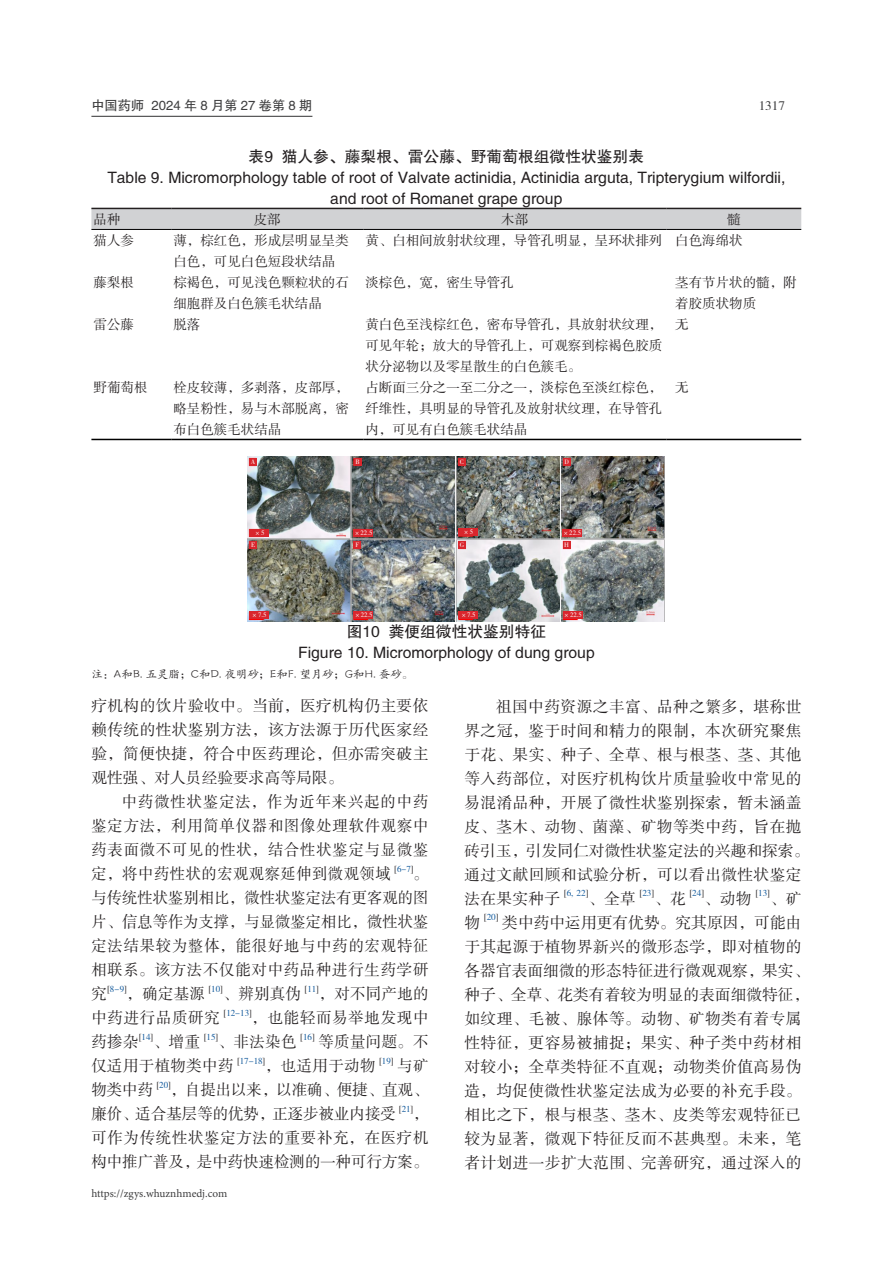
<style>
.page{position:relative;width:893px;height:1263px;background:#fff}
.page>*{position:absolute;margin:0;border:0;box-sizing:border-box;transform-origin:0 0}
._11_正文{font:15.75px/24px "FZSSK GBK1 0";letter-spacing:.02em;color:#231f20;text-align:justify}
._15_图表名{font:15.75px/21px "FZHTK GBK1 0";color:#231f20;text-align:center}
._11_正文-2{font:15.75px/24px "FZSSK GBK1 0";color:#231f20}
._11_正文-3{font:15.75px "FZSSK GBK1 0";letter-spacing:.045em;color:#231f20}
._15_1_图表内容{font:13.5px/21px "FZSSK GBK1 0";color:#231f20}
.t1{font:13.2px "FZHTK GBK1 0";color:#3e3e3f}
.t2{font:13.2px "FZSSK GBK1 0";color:#3e3e3f}
._14_图表注释{font:11.25px "FZKTK GBK1 0";color:#231f20}
.t3{font:11.25px "Minion Pro";color:#3e3e3f}
._11_正文-4{font:9.15px "FZSSK GBK1 0";color:#231f20}
._11_正文-5{font:9.15px "FZSSK GBK1 0";color:#175d9e}
._15_1_图表内容-2{font:6.75px "FZSSK GBK1 0";color:#fff}
.s1{color:#231f20}
.s2{color:#175d9e}
</style>
<div class="page">
<hr style="left:91px;top:116px;width:221px;height:1px;background:#3e3e3f">
<svg style="left:91px;top:209px;width:710px;height:20px"></svg>
<hr style="left:91px;top:439px;width:80px;height:1px;background:#000">
<hr style="left:171px;top:439px;width:192px;height:1px;background:#000">
<hr style="left:363px;top:439px;width:303px;height:1px;background:#000">
<hr style="left:666px;top:439px;width:135px;height:1px;background:#000">
<hr style="left:91px;top:208px;width:80px;height:1px;background:#231f20">
<hr style="left:171px;top:208px;width:192px;height:1px;background:#231f20">
<hr style="left:363px;top:208px;width:303px;height:1px;background:#231f20">
<hr style="left:666px;top:208px;width:135px;height:1px;background:#231f20">
<hr style="left:91px;top:229px;width:80px;height:1px;background:#000">
<hr style="left:171px;top:229px;width:192px;height:1px;background:#000">
<hr style="left:363px;top:229px;width:303px;height:1px;background:#000">
<hr style="left:666px;top:229px;width:135px;height:1px;background:#000">
<img style="left:247px;top:457px;width:418px;height:164px">
<div style="left:249px;top:458px;width:8px;height:8px;background:#d9262d"></div>
<div style="left:354px;top:458px;width:7px;height:8px;background:#d9262d"></div>
<div style="left:458px;top:458px;width:8px;height:8px;background:#d9262d"></div>
<div style="left:563px;top:458px;width:7px;height:8px;background:#d9262d"></div>
<div style="left:249px;top:541px;width:8px;height:8px;background:#d9262d"></div>
<div style="left:353px;top:541px;width:8px;height:8px;background:#d9262d"></div>
<div style="left:458px;top:541px;width:8px;height:8px;background:#d9262d"></div>
<div style="left:563px;top:541px;width:7px;height:8px;background:#d9262d"></div>
<div style="left:353px;top:529px;width:20px;height:8px;background:#d9262d"></div>
<div style="left:562px;top:529px;width:20px;height:8px;background:#d9262d"></div>
<div style="left:563px;top:611px;width:19px;height:8px;background:#d9262d"></div>
<div style="left:353px;top:611px;width:20px;height:8px;background:#d9262d"></div>
<div style="left:249px;top:529px;width:20px;height:8px;background:#d9262d"></div>
<div style="left:249px;top:611px;width:20px;height:8px;background:#d9262d"></div>
<div style="left:458px;top:611px;width:20px;height:8px;background:#d9262d"></div>
<div style="left:458px;top:528px;width:20px;height:8px;background:#d9262d"></div>
<p class="t1" style="left:91px;top:98px;width:223px">中国药师 2024 年 8 月第 27 卷第 8 期</p>
<p class="t2" style="left:759px;top:98px;width:28px">1317</p>
<p class="_15_图表名" style="left:249px;top:146px;width:397px">表9 猫人参、藤梨根、雷公藤、野葡萄根组微性状鉴别表</p>
<p class="_15_图表名" style="left:107px;top:167px;width:680px">Table 9. Micromorphology table of root of Valvate actinidia, Actinidia arguta, Tripterygium wilfordii, and root of Romanet grape group</p>
<p class="_15_1_图表内容" style="left:94px;top:209px;width:29px">品种</p>
<p class="_15_1_图表内容" style="left:254px;top:209px;width:28px">皮部</p>
<p class="_15_1_图表内容" style="left:501px;top:209px;width:28px">木部</p>
<p class="_15_1_图表内容" style="left:727px;top:209px;width:15px">髓</p>
<p class="_15_1_图表内容" style="left:94px;top:230px;width:42px">猫人参</p>
<p class="_15_1_图表内容" style="left:173px;top:230px;width:177px">薄，棕红色，形成层明显呈类白色，可见白色短段状结晶</p>
<p class="_15_1_图表内容" style="left:365px;top:230px;width:299px">黄、白相间放射状纹理，导管孔明显，呈环状排列</p>
<p class="_15_1_图表内容" style="left:675px;top:230px;width:69px">白色海绵状</p>
<p class="_15_1_图表内容" style="left:94px;top:272px;width:42px">藤梨根</p>
<p class="_15_1_图表内容" style="left:173px;top:272px;width:177px">棕褐色，可见浅色颗粒状的石细胞群及白色簇毛状结晶</p>
<p class="_15_1_图表内容" style="left:365px;top:272px;width:150px">淡棕色，宽，密生导管孔</p>
<p class="_15_1_图表内容" style="left:675px;top:272px;width:123px">茎有节片状的髓，附着胶质状物质</p>
<p class="_15_1_图表内容" style="left:94px;top:314px;width:42px">雷公藤</p>
<p class="_15_1_图表内容" style="left:173px;top:314px;width:29px">脱落</p>
<p class="_15_1_图表内容" style="left:365px;top:314px;width:299px;text-align:justify">黄白色至浅棕红色，密布导管孔，具放射状纹理，可见年轮；放大的导管孔上，可观察到棕褐色胶质状分泌物以及零星散生的白色簇毛。</p>
<p class="_15_1_图表内容" style="left:675px;top:314px;width:15px">无</p>
<p class="_15_1_图表内容" style="left:94px;top:377px;width:56px">野葡萄根</p>
<p class="_15_1_图表内容" style="left:173px;top:377px;width:177px;text-align:justify">栓皮较薄，多剥落，皮部厚，略呈粉性，易与木部脱离，密布白色簇毛状结晶</p>
<p class="_15_1_图表内容" style="left:365px;top:377px;width:299px;text-align:justify">占断面三分之一至二分之一，淡棕色至淡红棕色，纤维性，具明显的导管孔及放射状纹理，在导管孔内，可见有白色簇毛状结晶</p>
<p class="_15_1_图表内容" style="left:675px;top:377px;width:15px">无</p>
<p class="_15_1_图表内容-2" style="left:251px;top:458px;width:6px">A</p>
<p class="_15_1_图表内容-2" style="left:355px;top:458px;width:6px">B</p>
<p class="_15_1_图表内容-2" style="left:460px;top:458px;width:6px">C</p>
<p class="_15_1_图表内容-2" style="left:564px;top:458px;width:6px">D</p>
<p class="_15_1_图表内容-2" style="left:254px;top:529px;width:12px">×5</p>
<p class="_15_1_图表内容-2" style="left:463px;top:528px;width:12px">×5</p>
<p class="_15_1_图表内容-2" style="left:354px;top:529px;width:20px">×22.5</p>
<p class="_15_1_图表内容-2" style="left:563px;top:529px;width:20px">×22.5</p>
<p class="_15_1_图表内容-2" style="left:251px;top:541px;width:6px">E</p>
<p class="_15_1_图表内容-2" style="left:355px;top:541px;width:5px">F</p>
<p class="_15_1_图表内容-2" style="left:460px;top:541px;width:6px">G</p>
<p class="_15_1_图表内容-2" style="left:564px;top:541px;width:6px">H</p>
<p class="_15_1_图表内容-2" style="left:251px;top:611px;width:17px">×7.5</p>
<p class="_15_1_图表内容-2" style="left:460px;top:611px;width:17px">×7.5</p>
<p class="_15_1_图表内容-2" style="left:354px;top:611px;width:20px">×22.5</p>
<p class="_15_1_图表内容-2" style="left:563px;top:611px;width:20px">×22.5</p>
<p class="_15_图表名" style="left:347px;top:621px;width:201px">图10 粪便组微性状鉴别特征</p>
<p class="_15_图表名" style="left:298px;top:642px;width:298px">Figure 10. Micromorphology of dung group</p>
<p class="_14_图表注释" style="left:91px;top:668px;width:323px">注：A和B. 五灵脂；C和D. 夜明砂；E和F. 望月砂；G和H. 蚕砂。</p>
<p class="_11_正文" style="left:91px;top:695px;width:339px">疗机构的饮片验收中。当前，医疗机构仍主要依赖传统的性状鉴别方法，该方法源于历代医家经验，简便快捷，符合中医药理论，但亦需突破主观性强、对人员经验要求高等局限。</p>
<p class="_11_正文" style="left:91px;top:791px;width:339px;text-indent:31px">中药微性状鉴定法，作为近年来兴起的中药鉴定方法，利用简单仪器和图像处理软件观察中药表面微不可见的性状，结合性状鉴定与显微鉴定，将中药性状的宏观观察延伸到微观领域</p>
<p class="_11_正文" style="left:464px;top:695px;width:346px;text-align:left;text-indent:32px">祖国中药资源之丰富、品种之繁多，堪称世界之冠，鉴于时间和精力的限制，本次研究聚焦于花、果实、种子、全草、根与根茎、茎、其他等入药部位，对医疗机构饮片质量验收中常见的易混淆品种，开展了微性状鉴别探索，暂未涵盖皮、茎木、动物、菌藻、矿物等类中药，旨在抛砖引玉，引发同仁对微性状鉴定法的兴趣和探索。通过文献回顾和试验分析，可以看出微性状鉴定法在果实种子</p>
<p class="_11_正文-5" style="left:395px;top:864px;width:20px"><span class="s1">[</span>6-7<span class="s1">]</span></p>
<p class="_11_正文" style="left:91px;top:863px;width:339px;text-indent:322px">。与传统性状鉴别相比，微性状鉴定法有更客观的图片、信息等作为支撑，与显微鉴定相比，微性状鉴定法结果较为整体，能很好地与中药的宏观特征相联系。该方法不仅能对中药品种进行生药学研究</p>
<p class="_11_正文-5" style="left:564px;top:888px;width:25px"><span class="s1">[</span>6, 22<span class="s1">]</span></p>
<p class="_11_正文" style="left:588px;top:887px;width:49px">、全草</p>
<p class="_11_正文-4" style="left:640px;top:888px;width:16px">[<span class="s2">23</span>]</p>
<p class="_11_正文" style="left:654px;top:887px;width:33px">、花</p>
<p class="_11_正文-4" style="left:690px;top:888px;width:16px">[<span class="s2">24</span>]</p>
<p class="_11_正文" style="left:704px;top:887px;width:49px">、动物</p>
<p class="_11_正文-4" style="left:756px;top:888px;width:16px">[<span class="s2">13</span>]</p>
<p class="_11_正文" style="left:770px;top:887px;width:33px">、矿</p>
<p class="_11_正文" style="left:464px;top:911px;width:17px">物</p>
<p class="_11_正文-4" style="left:484px;top:912px;width:16px">[<span class="s2">20</span>]</p>
<p class="_11_正文" style="left:464px;top:911px;width:346px;text-align:left;text-indent:38px">类中药中运用更有优势。究其原因，可能由于其起源于植物界新兴的微形态学，即对植物的各器官表面细微的形态特征进行微观观察，果实、种子、全草、花类有着较为明显的表面细微特征，如纹理、毛被、腺体等。动物、矿物类有着专属性特征，更容易被捕捉；果实、种子类中药材相对较小；全草类特征不直观；动物类价值高易伪造，均促使微性状鉴定法成为必要的补充手段。相比之下，根与根茎、茎木、皮类等宏观特征已较为显著，微观下特征反而不甚典型。未来，笔者计划进一步扩大范围、完善研究，通过深入的</p>
<p class="_11_正文-5" style="left:107px;top:984px;width:21px"><span class="s1">[</span>8-9<span class="s1">]</span></p>
<p class="_11_正文" style="left:127px;top:983px;width:80px">，确定基源</p>
<p class="_11_正文-4" style="left:209px;top:984px;width:15px">[<span class="s2">10</span>]</p>
<p class="_11_正文" style="left:223px;top:983px;width:80px">、辨别真伪</p>
<p class="_11_正文-4" style="left:305px;top:984px;width:15px">[<span class="s2">11</span>]</p>
<p class="_11_正文" style="left:319px;top:983px;width:111px">，对不同产地的</p>
<p class="_11_正文-3" style="left:91px;top:1010px;width:130px">中药进行品质研究</p>
<p class="_11_正文-5" style="left:224px;top:1008px;width:29px"><span class="s1">[</span>12-13<span class="s1">]</span></p>
<p class="_11_正文-3" style="left:252px;top:1010px;width:178px">，也能轻而易举地发现中</p>
<p class="_11_正文" style="left:91px;top:1031px;width:49px">药掺杂</p>
<p class="_11_正文-4" style="left:139px;top:1032px;width:15px">[<span class="s2">14</span>]</p>
<p class="_11_正文" style="left:153px;top:1031px;width:49px">、增重</p>
<p class="_11_正文-4" style="left:204px;top:1032px;width:15px">[<span class="s2">15</span>]</p>
<p class="_11_正文" style="left:218px;top:1031px;width:80px">、非法染色</p>
<p class="_11_正文-4" style="left:301px;top:1032px;width:15px">[<span class="s2">16</span>]</p>
<p class="_11_正文" style="left:318px;top:1031px;width:112px">等质量问题。不</p>
<p class="_11_正文" style="left:91px;top:1055px;width:144px">仅适用于植物类中药</p>
<p class="_11_正文-5" style="left:237px;top:1056px;width:29px"><span class="s1">[</span>17-18<span class="s1">]</span></p>
<p class="_11_正文" style="left:265px;top:1055px;width:112px">，也适用于动物</p>
<p class="_11_正文-4" style="left:379px;top:1056px;width:15px">[<span class="s2">19</span>]</p>
<p class="_11_正文" style="left:397px;top:1055px;width:33px">与矿</p>
<p class="_11_正文" style="left:91px;top:1079px;width:63px">物类中药</p>
<p class="_11_正文-4" style="left:157px;top:1080px;width:15px">[<span class="s2">20</span>]</p>
<p class="_11_正文-2" style="left:91px;top:1079px;width:339px;text-indent:79px">，自提出以来，以准确、便捷、直观、廉价、适合基层等的优势，正逐步被业内接受</p>
<p class="_11_正文-4" style="left:399px;top:1104px;width:15px">[<span class="s2">21</span>]</p>
<p class="_11_正文" style="left:91px;top:1103px;width:339px;text-indent:322px">，可作为传统性状鉴定方法的重要补充，在医疗机构中推广普及，是中药快速检测的一种可行方案。</p>
<p class="t3" style="left:91px;top:1185px;width:137px">https://zgys.whuznhmedj.com</p>
</div>
